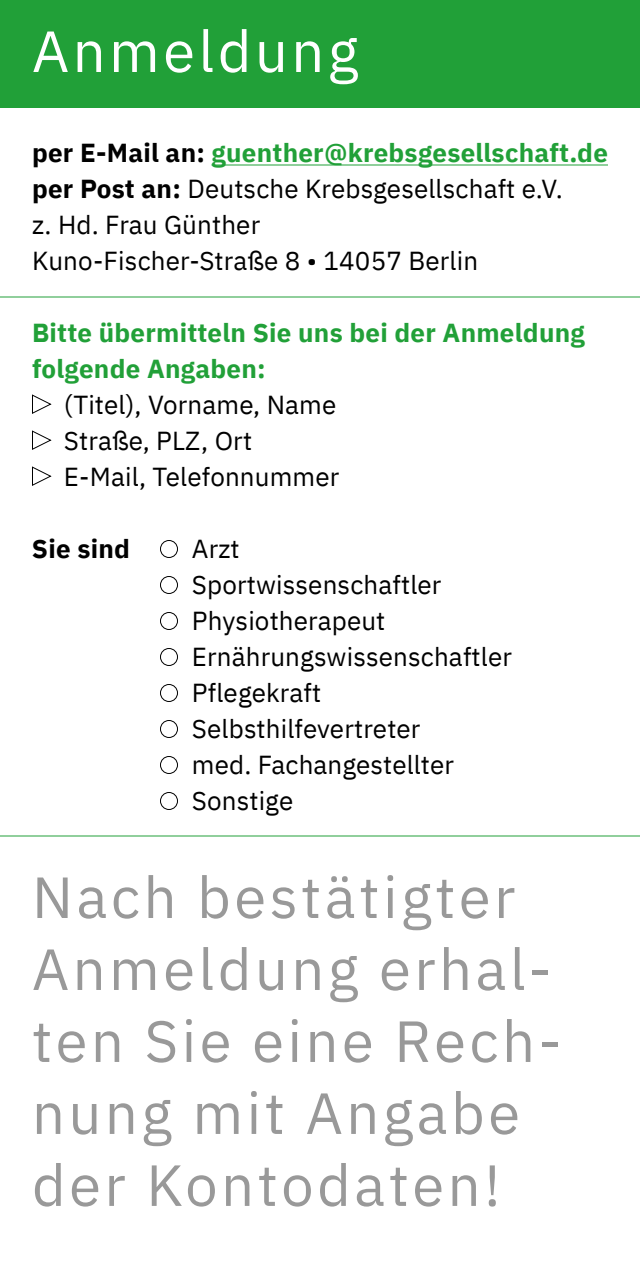
<style>
.page{position:relative;width:640px;height:1286px;background:#fff}
.page>*{position:absolute;margin:0;border:0;box-sizing:border-box;transform-origin:0 0}
.t1{font:58px/72px "IBM Plex Sans";letter-spacing:.06em;color:#999}
.t2{font:58px "IBM Plex Sans";letter-spacing:.06em;color:#fff}
.t3{font:26px/36px "IBM Plex Sans";letter-spacing:.005em;color:#000}
.t4{font:700 26px/36px "IBM Plex Sans";letter-spacing:.01em;color:#21a038}
.t5{font:700 26px "IBM Plex Sans";letter-spacing:.01em;color:#000}
.s1{font-weight:700}
.s2{font-weight:700;color:#21a038}
</style>
<div class="page">
<hr style="left:212px;top:164px;width:396px;height:2px;background:#21a038">
<svg style="left:32px;top:394px;width:20px;height:20px"></svg>
<svg style="left:32px;top:430px;width:20px;height:20px"></svg>
<svg style="left:32px;top:466px;width:20px;height:20px"></svg>
<div style="left:160px;top:540px;width:18px;height:18px;border:1px solid #000;border-radius:50%"></div>
<div style="left:160px;top:576px;width:18px;height:18px;border:1px solid #000;border-radius:50%"></div>
<div style="left:160px;top:612px;width:18px;height:18px;border:1px solid #000;border-radius:50%"></div>
<div style="left:160px;top:648px;width:18px;height:18px;border:1px solid #000;border-radius:50%"></div>
<div style="left:160px;top:684px;width:18px;height:18px;border:1px solid #000;border-radius:50%"></div>
<div style="left:160px;top:720px;width:18px;height:18px;border:1px solid #000;border-radius:50%"></div>
<div style="left:160px;top:756px;width:18px;height:18px;border:1px solid #000;border-radius:50%"></div>
<div style="left:160px;top:792px;width:18px;height:18px;border:1px solid #000;border-radius:50%"></div>
<hr style="left:0;top:296px;width:640px;height:2px;background:#90cf9c">
<div style="left:0;top:0;width:640px;height:108px;background:#21a038"></div>
<hr style="left:0;top:835px;width:640px;height:2px;background:#90cf9c">
<h1 class="t2" style="left:32px;top:7px;width:328px">Anmeldung</h1>
<p class="t3" style="left:32px;top:133px;width:578px"><span class="s1">per E-Mail an:</span> <span class="s2">guenther@krebsgesellschaft.de </span><span class="s1">per Post an:</span> Deutsche Krebsgesellschaft e.V.<br>z. Hd. Frau Günther<br>Kuno-Fischer-Straße 8 • 14057 Berlin</p>
<p class="t4" style="left:32px;top:313px;width:554px">Bitte übermitteln Sie uns bei der Anmeldung folgende Angaben:</p>
<p class="t3" style="left:64px;top:385px;width:277px">(Titel), Vorname, Name<br>Straße, PLZ, Ort<br>E-Mail, Telefonnummer</p>
<p class="t5" style="left:32px;top:528px;width:100px">Sie sind</p>
<p class="t3" style="left:192px;top:529px;width:321px">Arzt<br>Sportwissenschaftler<br>Physiotherapeut<br>Ernährungswissenschaftler<br>Pflegekraft<br>Selbsthilfevertreter<br>med. Fachangestellter<br>Sonstige</p>
<h1 class="t1" style="left:32px;top:857px;width:531px">Nach bestätigter<br>Anmeldung erhal&shy;ten Sie eine Rech&shy;nung mit Angabe der Kontodaten!</h1>
</div>
